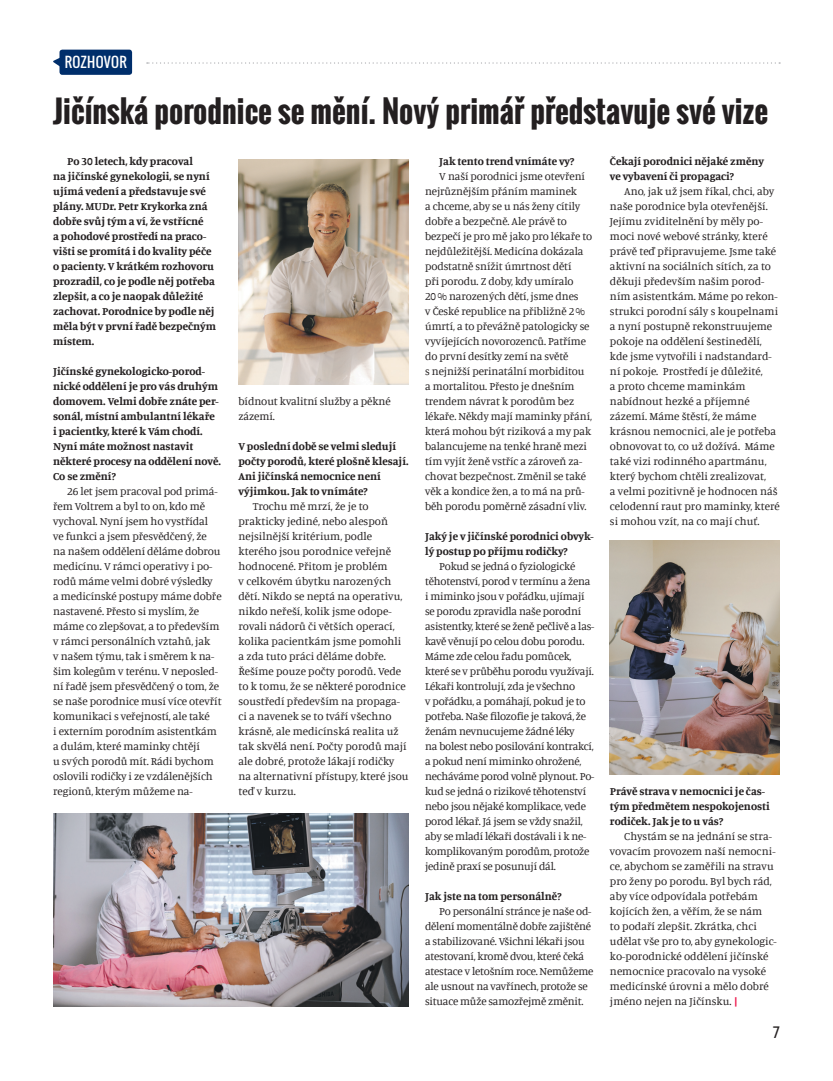
<style>
.page{position:relative;width:833px;height:1081px;background:#fff}
.page>*{position:absolute;margin:0;border:0;box-sizing:border-box;transform-origin:0 0}
.t1{font:700 30px "Oswald";color:#231f20}
.t2{font:15px "Kelson Sans";color:#231f20}
.t3{font:13.75px "Oswald";color:#fff}
.t4{font:11.25px/15px "Manuale";letter-spacing:-.01em;color:#231f20}
.t5{font:700 11.25px/15px "Manuale";color:#231f20}
.s1{font-weight:700;color:#ed164b}
</style>
<div class="page">
<svg style="left:147px;top:62px;width:633px;height:2px"></svg>
<svg style="left:53px;top:58px;width:6px;height:8px"></svg>
<div style="left:59px;top:50px;width:73px;height:25px;background:#002e6b;border-radius:3px"></div>
<img style="left:238px;top:159px;width:170px;height:225px">
<img style="left:53px;top:813px;width:355px;height:193px">
<img style="left:610px;top:540px;width:170px;height:234px">
<p class="t3" style="left:65px;top:52px;width:32px">ROZHOVO</p>
<p class="t3" style="left:119px;top:52px;width:9px">R</p>
<h1 class="t1" style="left:53px;top:89px;width:716px">Jičínská porodnice se mění. Nový primář představuje své vize</h1>
<p class="t5" style="left:53px;top:153px;width:165px;text-indent:14px">Po 30 letech, kdy pracoval<br>na jičínské gynekologii, se nyní ujímá vedení a představuje své plány. MUDr. Petr Krykorka zná dobře svůj tým a ví, že vstřícné<br>a pohodové prostředí na praco&shy;višti se promítá i do kvality péče o pacienty. V krátkém rozhovoru prozradil, co je podle něj potřeba zlepšit, a co je naopak důležité zachovat. Porodnice by podle něj měla být v první řadě bezpečným místem.</p>
<p class="t5" style="left:53px;top:363px;width:169px">Jičínské gynekologicko-porod&shy;nické oddělení je pro vás druhým domovem. Velmi dobře znáte per&shy;sonál, místní ambulantní lékaře i pacientky, které k Vám chodí.<br>Nyní máte možnost nastavit některé procesy na oddělení nově.<br>Co se změní?</p>
<p class="t4" style="left:53px;top:483px;width:170px;text-indent:14px">26 let jsem pracoval pod primá&shy;řem Voltrem a byl to on, kdo mě vychoval. Nyní jsem ho vystřídal<br>ve funkci a jsem přesvědčený, že na našem oddělení děláme dobrou medicínu. V rámci operativy i po&shy;rodů máme velmi dobré výsledky<br>a medicínské postupy máme dobře nastavené. Přesto si myslím, že máme co zlepšovat, a to především v rámci personálních vztahů, jak<br>v našem týmu, tak i směrem k na&shy;šim kolegům v terénu. V neposled&shy;ní řadě jsem přesvědčený o tom, že se naše porodnice musí více otevřít komunikaci s veřejností, ale také<br>i externím porodním asistentkám a dulám, které maminky chtějí<br>u svých porodů mít. Rádi bychom oslovili rodičky i ze vzdálenějších regionů, kterým můžeme na-</p>
<p class="t5" style="left:610px;top:153px;width:156px">Čekají porodnici nějaké změny ve vybavení či propagaci?</p>
<p class="t4" style="left:610px;top:183px;width:171px;text-indent:14px">Ano, jak už jsem říkal, chci, aby naše porodnice byla otevřenější.<br>Jejímu zviditelnění by měly po&shy;moci nové webové stránky, které právě teď připravujeme. Jsme také aktivní na sociálních sítích, za to děkuji především našim porod&shy;ním asistentkám. Máme po rekon&shy;strukci porodní sály s koupelnami a nyní postupně rekonstruujeme pokoje na oddělení šestinedělí, kde jsme vytvořili i nadstandard&shy;ní pokoje. Prostředí je důležité,<br>a proto chceme maminkám nabídnout hezké a příjemné zázemí. Máme štěstí, že máme krásnou nemocnici, ale je potřeba obnovovat to, co už dožívá. Máme také vizi rodinného apartmánu, který bychom chtěli zrealizovat,<br>a velmi pozitivně je hodnocen náš celodenní raut pro maminky, které si mohou vzít, na co mají chuť.</p>
<p class="t5" style="left:439px;top:153px;width:136px">Jak tento trend vnímáte vy?</p>
<p class="t4" style="left:425px;top:168px;width:169px;text-indent:14px">V naší porodnici jsme otevření nejrůznějším přáním maminek<br>a chceme, aby se u nás ženy cítily dobře a bezpečně. Ale právě to bezpečí je pro mě jako pro lékaře to nejdůležitější. Medicína dokázala podstatně snížit úmrtnost dětí<br>při porodu. Z doby, kdy umíralo<br>20% narozených dětí, jsme dnes<br>v České republice na přibližně 2% úmrtí, a to převážně patologicky se vyvíjejících novorozenců. Patříme do první desítky zemí na světě<br>s nejnižší perinatální morbiditou a mortalitou. Přesto je dnešním trendem návrat k porodům bez lékaře. Někdy mají maminky přání, která mohou být riziková a my pak balancujeme na tenké hraně mezi tím vyjít ženě vstříc a zároveň za&shy;chovat bezpečnost. Změnil se také věk a kondice žen, a to má na prů&shy;běh porodu poměrně zásadní vliv.</p>
<p class="t5" style="left:425px;top:528px;width:170px">Jaký je v jičínské porodnici obvyk&shy;lý postup po příjmu rodičky?</p>
<p class="t4" style="left:425px;top:558px;width:171px;text-indent:14px">Pokud se jedná o fyziologické těhotenství, porod v termínu a žena i miminko jsou v pořádku, ujímají se porodu zpravidla naše porodní asistentky, které se ženě pečlivě a las&shy;kavě věnují po celou dobu porodu.<br>Máme zde celou řadu pomůcek, které se v průběhu porodu využívají.<br>Lékaři kontrolují, zda je všechno<br>v pořádku, a pomáhají, pokud je to potřeba. Naše filozofie je taková, že ženám nevnucujeme žádné léky<br>na bolest nebo posilování kontrakcí, a pokud není miminko ohrožené, necháváme porod volně plynout. Po&shy;kud se jedná o rizikové těhotenství nebo jsou nějaké komplikace, vede porod lékař. Já jsem se vždy snažil, aby se mladí lékaři dostávali i k ne&shy;komplikovaným porodům, protože jedině praxí se posunují dál.</p>
<p class="t5" style="left:425px;top:888px;width:138px">Jak jste na tom personálně?</p>
<p class="t4" style="left:425px;top:903px;width:170px;text-indent:14px">Po personální stránce je naše od&shy;dělení momentálně dobře zajištěné a stabilizované. Všichni lékaři jsou atestovaní, kromě dvou, které čeká atestace v letošním roce. Nemůžeme ale usnout na vavřínech, protože se situace může samozřejmě změnit.</p>
<p class="t4" style="left:238px;top:393px;width:154px">bídnout kvalitní služby a pěkné zázemí.</p>
<p class="t5" style="left:238px;top:438px;width:171px">V poslední době se velmi sledují počty porodů, které plošně klesají.<br>Ani jičínská nemocnice není výjimkou. Jak to vnímáte?</p>
<p class="t4" style="left:238px;top:498px;width:172px;text-indent:14px">Trochu mě mrzí, že je to prakticky jediné, nebo alespoň nejsilnější kritérium, podle kterého jsou porodnice veřejně hodnocené. Přitom je problém<br>v celkovém úbytku narozených dětí. Nikdo se neptá na operativu, nikdo neřeší, kolik jsme odope&shy;rovali nádorů či větších operací, kolika pacientkám jsme pomohli a zda tuto práci děláme dobře.<br>Řešíme pouze počty porodů. Vede to k tomu, že se některé porodnice soustředí především na propaga&shy;ci a navenek se to tváří všechno krásně, ale medicínská realita už tak skvělá není. Počty porodů mají ale dobré, protože lákají rodičky na alternativní přístupy, které jsou teď v kurzu.</p>
<p class="t5" style="left:610px;top:783px;width:161px">Právě strava v nemocnici je čas&shy;tým předmětem nespokojenosti rodiček. Jak je to u vás?</p>
<p class="t4" style="left:610px;top:828px;width:168px;text-indent:14px">Chystám se na jednání se stra&shy;vovacím provozem naší nemocni&shy;ce, abychom se zaměřili na stravu pro ženy po porodu. Byl bych rád, aby více odpovídala potřebám kojících žen, a věřím, že se nám<br>to podaří zlepšit. Zkrátka, chci udělat vše pro to, aby gynekologic&shy;ko-porodnické oddělení jičínské nemocnice pracovalo na vysoké medicínské úrovni a mělo dobré jméno nejen na Jičínsku. <span class="s1">|</span></p>
<h2 class="t2" style="left:773px;top:1023px;width:8px">7</h2>
</div>
